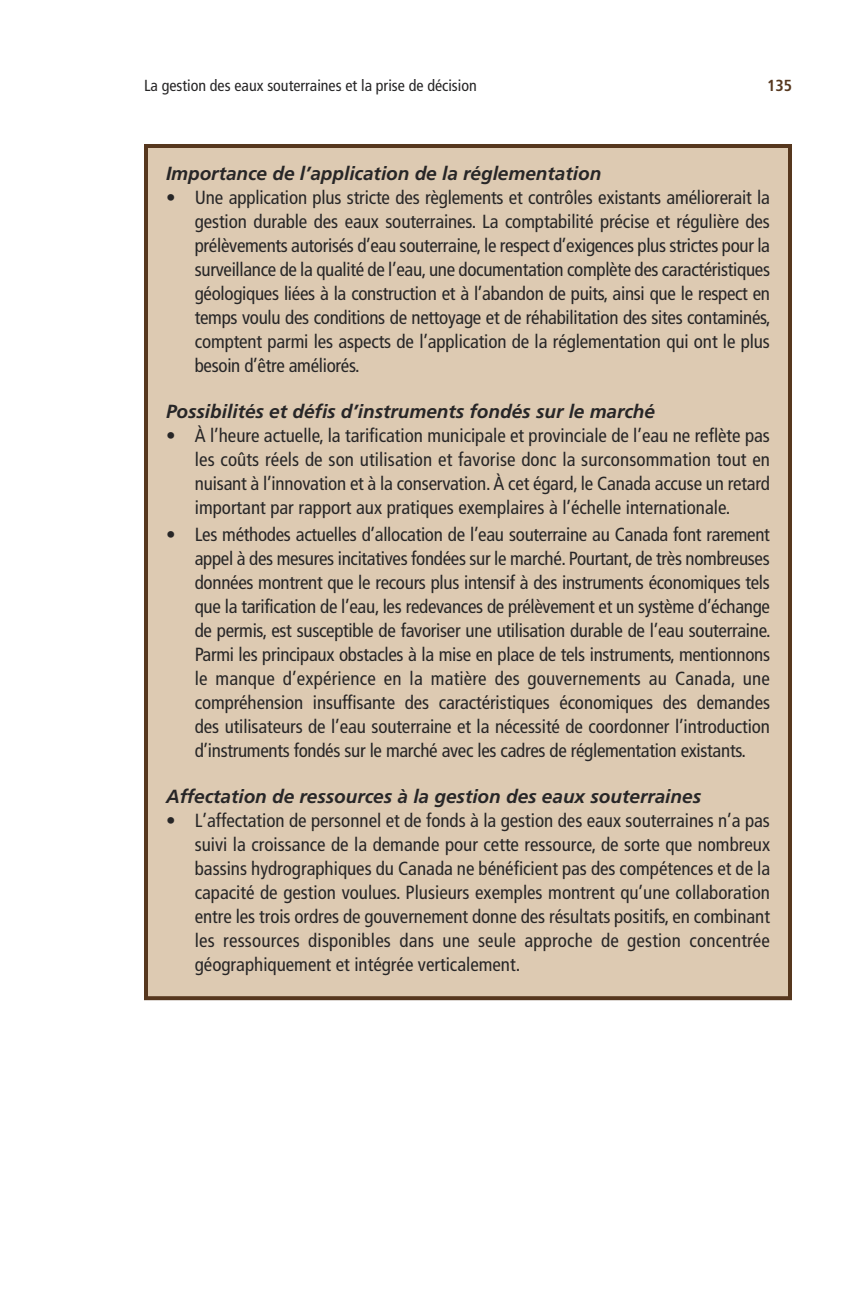
<style>
.page{position:relative;width:864px;height:1296px;background:#fff}
.page>*{position:absolute;margin:0;border:0;box-sizing:border-box;transform-origin:0 0}
.t1{font:condensed 19px/24px "Frutiger";letter-spacing:-.005em;color:#272627;text-align:justify}
.t2{font:italic 700 19px "Frutiger";color:#272627}
.t3{font:condensed 16px "Frutiger";color:#272627}
.t4{font:700 condensed 16px "Frutiger";color:#56371e}
</style>
<div class="page">
<div style="left:148px;top:148px;width:640px;height:848px;background:#ddcab2"></div>
<div style="left:144px;top:144px;width:648px;height:856px;border:4px solid #56371e"></div>
<p class="t3" style="left:144px;top:79px;width:334px">La gestion des eaux souterraines et la prise de décision</p>
<p class="t4" style="left:767px;top:79px;width:26px">135</p>
<p class="t2" style="left:166px;top:166px;width:437px">Importance de l’application de la réglementation</p>
<p class="t1" style="left:195px;top:187px;width:578px;text-indent:-29px">• Une application plus stricte des règlements et contrôles existants améliorerait la gestion durable des eaux souterraines. La comptabilité précise et régulière des prélèvements autorisés d’eau souterraine, le respect d’exigences plus strictes pour la surveillance de la qualité de l’eau, une documentation complète des caractéristiques géologiques liées à la construction et à l’abandon de puits, ainsi que le respect en temps voulu des conditions de nettoyage et de réhabilitation des sites contaminés, comptent parmi les aspects de l’application de la réglementation qui ont le plus besoin d’être améliorés.</p>
<p class="t2" style="left:166px;top:404px;width:491px">Possibilités et défis d’instruments fondés sur le marché</p>
<p class="t1" style="left:195px;top:425px;width:577px;text-indent:-29px">• À l’heure actuelle, la tarification municipale et provinciale de l’eau ne reflète pas les coûts réels de son utilisation et favorise donc la surconsommation tout en nuisant à l’innovation et à la conservation. À cet égard, le Canada accuse un retard important par rapport aux pratiques exemplaires à l’échelle internationale.</p>
<p class="t1" style="left:195px;top:524px;width:577px;text-indent:-29px">• Les méthodes actuelles d’allocation de l’eau souterraine au Canada font rarement appel à des mesures incitatives fondées sur le marché. Pourtant, de très nombreuses données montrent que le recours plus intensif à des instruments économiques tels que la tarification de l’eau, les redevances de prélèvement et un système d’échange de permis, est susceptible de favoriser une utilisation durable de l’eau souterraine.<br>Parmi les principaux obstacles à la mise en place de tels instruments, mentionnons le manque d’expérience en la matière des gouvernements au Canada, une compréhension insuffisante des caractéristiques économiques des demandes des utilisateurs de l’eau souterraine et la nécessité de coordonner l’introduction d’instruments fondés sur le marché avec les cadres de réglementation existants.</p>
<p class="t2" style="left:166px;top:789px;width:537px">Affectation de ressources à la gestion des eaux souterraines</p>
<p class="t1" style="left:195px;top:810px;width:577px;text-indent:-29px">• L’affectation de personnel et de fonds à la gestion des eaux souterraines n’a pas suivi la croissance de la demande pour cette ressource, de sorte que nombreux bassins hydrographiques du Canada ne bénéficient pas des compétences et de la capacité de gestion voulues. Plusieurs exemples montrent qu’une collaboration entre les trois ordres de gouvernement donne des résultats positifs, en combinant les ressources disponibles dans une seule approche de gestion concentrée géographiquement et intégrée verticalement.</p>
</div>
